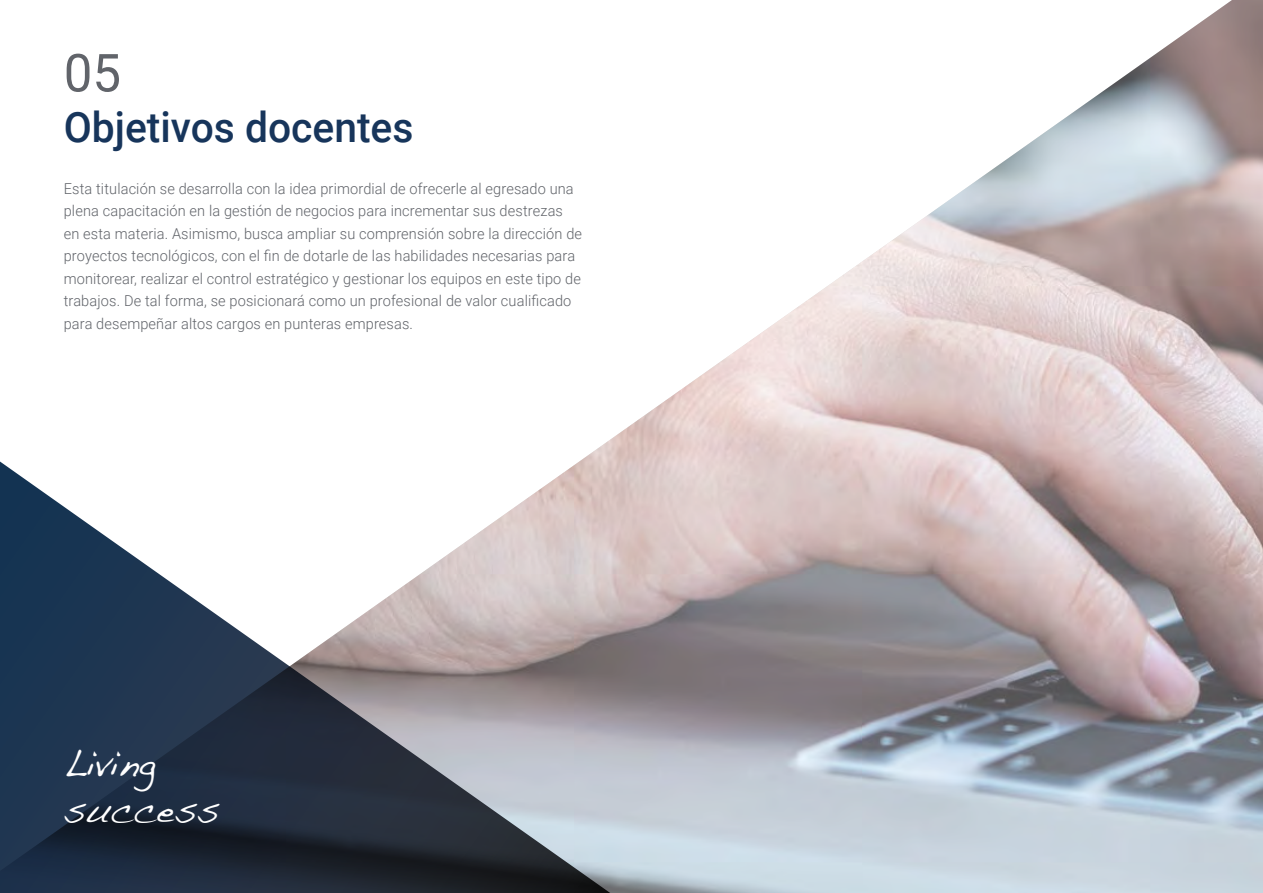
<style>
.page{position:relative;width:1263px;height:893px;background:#fff}
.page>*{position:absolute;margin:0;border:0;box-sizing:border-box;transform-origin:0 0}
.t1{font:52.5px "Roboto";color:#61646a}
.t2{font:500 42px "Roboto";color:#17355b}
.t3{font:37.5px/46px "Handwriting Dakota";color:#fff}
.t4{font:300 15px/22.5px "Roboto";letter-spacing:.01em;color:#61646a}
</style>
<div class="page">
<img style="left:601px;top:0;width:662px;height:893px">
<svg style="left:0;top:446px;width:640px;height:447px"></svg>
<h1 class="t1" style="left:64px;top:36px;width:59px">05</h1>
<h2 class="t2" style="left:64px;top:98px;width:351px">Objetivos docentes</h2>
<p class="t4" style="left:64px;top:177px;width:520px">Esta titulación se desarrolla con la idea primordial de ofrecerle al egresado una plena capacitación en la gestión de negocios para incrementar sus destrezas en esta materia. Asimismo, busca ampliar su comprensión sobre la dirección de proyectos tecnológicos, con el fin de dotarle de las habilidades necesarias para monitorear, realizar el control estratégico y gestionar los equipos en este tipo de trabajos. De tal forma, se posicionará como un profesional de valor cualificado para desempeñar altos cargos en punteras empresas.</p>
<h3 class="t3" style="left:64px;top:740px;width:157px">Living success</h3>
</div>
